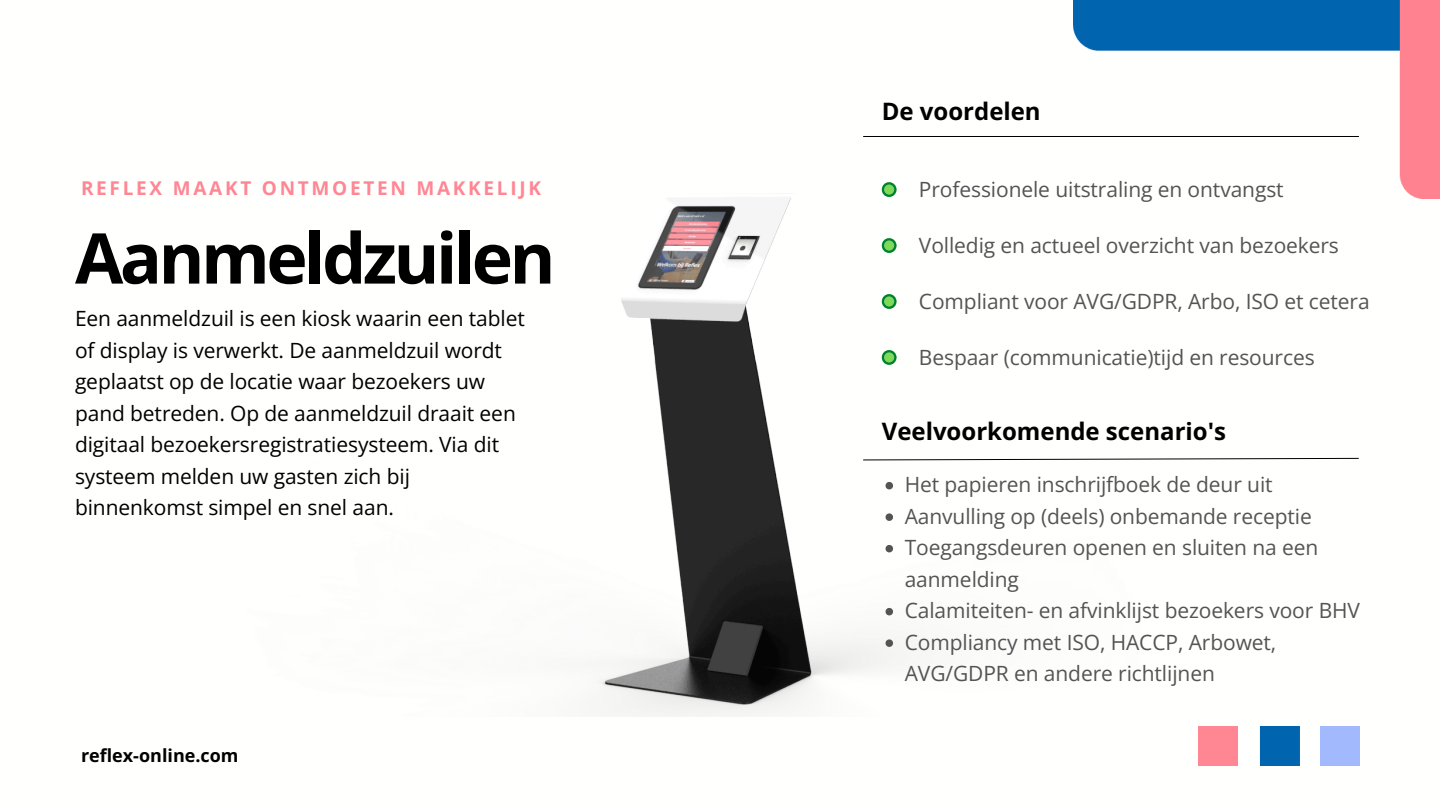
<style>
.page{position:relative;width:1440px;height:810px;background:#fff}
.page>*{position:absolute;margin:0;border:0;box-sizing:border-box;transform-origin:0 0}
.t1{font:700 70px "Open Sans";letter-spacing:-.05em;color:#000}
.t2{font:700 24px "Open Sans";color:#000}
.t3{font:21px/31.5px "Open Sans";letter-spacing:-.005em;color:#545454}
.t4{font:21px/31.5px "Open Sans";letter-spacing:-.005em;color:#000}
.t5{font:700 19px "Open Sans";letter-spacing:.145em;color:#ff8693}
.t6{font:700 18px "Open Sans";color:#000}
</style>
<div class="page">
<svg style="left:1164px;top:458px;width:195px;height:2px"></svg>
<img style="left:1073px;top:0;width:367px;height:199px">
<img style="left:1198px;top:726px;width:161px;height:40px">
<hr style="left:863px;top:136px;width:496px;height:1px;background:#000">
<img style="left:598px;top:147px;width:566px;height:570px">
<svg style="left:886px;top:482px;width:7px;height:7px"></svg>
<svg style="left:886px;top:513px;width:7px;height:8px"></svg>
<svg style="left:886px;top:545px;width:7px;height:7px"></svg>
<svg style="left:886px;top:608px;width:7px;height:7px"></svg>
<svg style="left:886px;top:639px;width:7px;height:8px"></svg>
<p class="t5" style="left:81px;top:174px;width:462px">REFLEX MAAKT ONTMOETEN MAKKELIJK</p>
<p class="t1" style="left:75px;top:209px;width:482px">Aanmeldzuilen</p>
<p class="t4" style="left:75px;top:303px;width:451px">Een aanmeldzuil is een kiosk waarin een tablet of display is verwerkt. De aanmeldzuil wordt geplaatst op de locatie waar bezoekers uw pand betreden. Op de aanmeldzuil draait een digitaal bezoekersregistratiesysteem. Via dit systeem melden uw gasten zich bij binnenkomst simpel en snel aan.</p>
<h4 class="t6" style="left:81px;top:742px;width:159px">reflex-online.com</h4>
<h2 class="t2" style="left:882px;top:95px;width:160px">De voordelen</h2>
<p class="t3" style="left:919px;top:173px;width:366px">Professionele uitstraling en ontvangst</p>
<p class="t3" style="left:919px;top:229px;width:422px">Volledig en actueel overzicht van bezoekers</p>
<p class="t3" style="left:919px;top:285px;width:452px">Compliant voor AVG/GDPR, Arbo, ISO et cetera</p>
<p class="t3" style="left:919px;top:341px;width:397px">Bespaar (communicatie)tijd en resources</p>
<h4 class="t2" style="left:882px;top:414px;width:346px">Veelvoorkomende scenario's</h4>
<h3 class="t3" style="left:905px;top:469px;width:369px">Het papieren inschrijfboek de deur uit</h3>
<h4 class="t3" style="left:905px;top:500px;width:409px">Aanvulling op (deels) onbemande receptie</h4>
<h1 class="t3" style="left:905px;top:532px;width:415px">Toegangsdeuren openen en sluiten na een aanmelding</h1>
<h4 class="t3" style="left:905px;top:595px;width:457px">Calamiteiten- en afvinklijst bezoekers voor BHV</h4>
<h4 class="t3" style="left:905px;top:626px;width:373px">Compliancy met ISO, HACCP, Arbowet,<br>AVG/GDPR en andere richtlijnen</h4>
</div>
